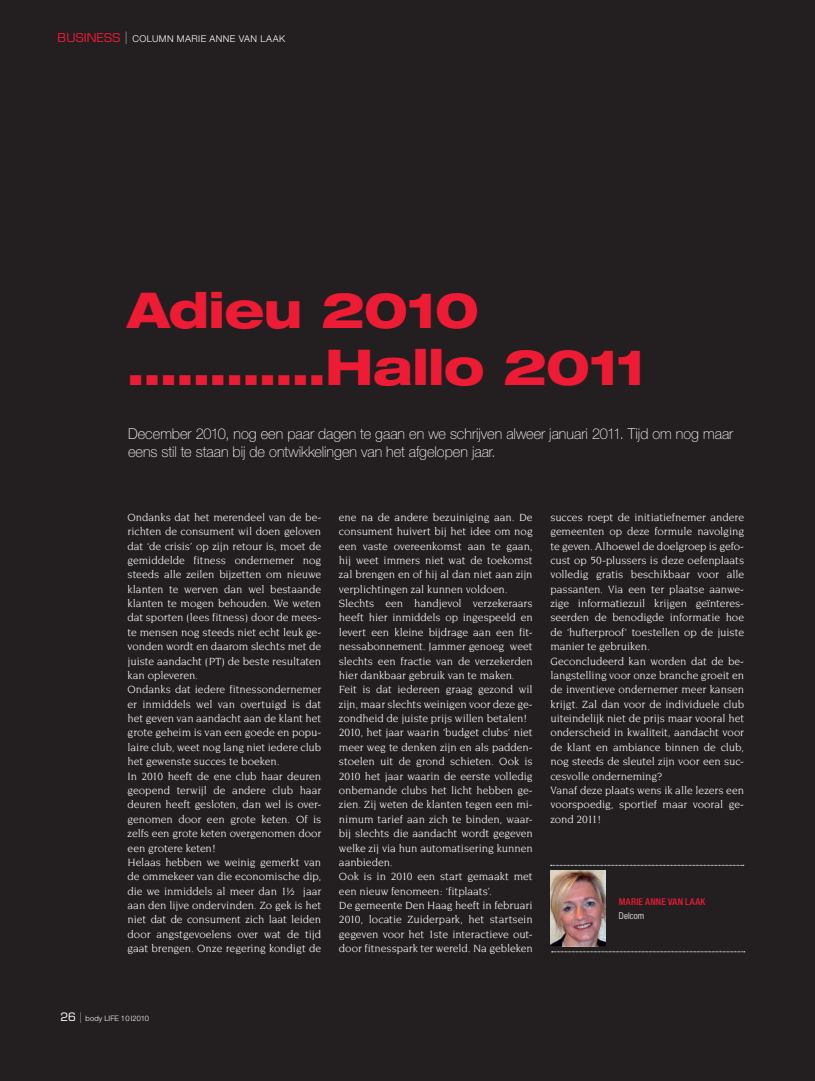
<style>
.page{position:relative;width:815px;height:1081px;background:#231f20}
.page>*{position:absolute;margin:0;border:0;box-sizing:border-box;transform-origin:0 0}
.t1{font:800 expanded 49.38px/56.2px "Helvetica Neue";letter-spacing:-.015em;color:#ed1b34}
.t2{font:100 15px/18px "Helvetica Neue";color:#fff}
.t3{font:11.25px/14.4px "Novarese";letter-spacing:-.005em;color:#fff}
.t4{font:300 9.38px "Helvetica Neue";letter-spacing:.05em;color:#fff}
.t5{font:500 condensed 9.38px "Helvetica Neue";letter-spacing:.03em;color:#ed1b34}
.t6{font:300 condensed 9.38px "Helvetica Neue";letter-spacing:.005em;color:#fff}
.t7{font:300 7.5px "Helvetica Neue";letter-spacing:.025em;color:#fff}
.s1{font-family:"Eurostile";font-weight:400;font-size:11.88px;color:#ed1b34}
.s2{font-weight:200;font-size:17.5px}
.s3{font-family:"Eurostile";font-weight:400;font-size:11.25px}
.s4{font-weight:200;font-size:15px}
</style>
<div class="page">
<img style="left:550px;top:870px;width:56px;height:76px">
<svg style="left:551px;top:865px;width:193px;height:1px"></svg>
<svg style="left:552px;top:951px;width:193px;height:1px"></svg>
<p class="t4" style="left:58px;top:35px;width:229px"><span class="s1">BUSINESS</span> <span class="s2">I</span> COLUMN MARIE ANNE VAN LAAK</p>
<h1 class="t1" style="left:128px;top:287px;width:520px">Adieu 2010 …………Hallo 2011</h1>
<h2 class="t2" style="left:128px;top:426px;width:607px">December 2010, nog een paar dagen te gaan en we schrijven alweer januari 2011. Tijd om nog maar eens stil te staan bij de ontwikkelingen van het afgelopen jaar.</h2>
<p class="t3" style="left:128px;top:510px;width:195px">Ondanks dat het merendeel van de be&shy;richten de consument wil doen geloven dat ‘de crisis’ op zijn retour is, moet de gemiddelde fitness ondernemer nog steeds alle zeilen bijzetten om nieuwe klanten te werven dan wel bestaande klanten te mogen behouden. We weten dat sporten (lees fitness) door de mees&shy;te mensen nog steeds niet echt leuk ge&shy;vonden wordt en daarom slechts met de juiste aandacht (PT) de beste resultaten kan opleveren.<br>Ondanks dat iedere fitnessondernemer er inmiddels wel van overtuigd is dat het geven van aandacht aan de klant het grote geheim is van een goede en popu&shy;laire club, weet nog lang niet iedere club het gewenste succes te boeken.<br>In 2010 heeft de ene club haar deuren geopend terwijl de andere club haar deuren heeft gesloten, dan wel is over&shy;genomen door een grote keten. Of is zelfs een grote keten overgenomen door een grotere keten!<br>Helaas hebben we weinig gemerkt van de ommekeer van die economische dip, die we inmiddels al meer dan 1½ jaar aan den lijve ondervinden. Zo gek is het niet dat de consument zich laat leiden door angstgevoelens over wat de tijd gaat brengen. Onze regering kondigt de</p>
<p class="t3" style="left:339px;top:510px;width:195px">ene na de andere bezuiniging aan. De consument huivert bij het idee om nog een vaste overeenkomst aan te gaan, hij weet immers niet wat de toekomst zal brengen en of hij al dan niet aan zijn verplichtingen zal kunnen voldoen.<br>Slechts een handjevol verzekeraars heeft hier inmiddels op ingespeeld en levert een kleine bijdrage aan een fit&shy;nessabonnement. Jammer genoeg weet slechts een fractie van de verzekerden hier dankbaar gebruik van te maken.<br>Feit is dat iedereen graag gezond wil zijn, maar slechts weinigen voor deze ge&shy;zondheid de juiste prijs willen betalen!<br>2010, het jaar waarin ‘budget clubs’ niet meer weg te denken zijn en als padden&shy;stoelen uit de grond schieten. Ook is 2010 het jaar waarin de eerste volledig onbemande clubs het licht hebben ge&shy;zien. Zij weten de klanten tegen een mi&shy;nimum tarief aan zich te binden, waar&shy;bij slechts die aandacht wordt gegeven welke zij via hun automatisering kunnen aanbieden.<br>Ook is in 2010 een start gemaakt met een nieuw fenomeen: ‘fitplaats’.<br>De gemeente Den Haag heeft in februari 2010, locatie Zuiderpark, het startsein gegeven voor het 1ste interactieve out&shy;door fitnesspark ter wereld. Na gebleken</p>
<p class="t3" style="left:550px;top:510px;width:195px">succes roept de initiatiefnemer andere gemeenten op deze formule navolging te geven. Alhoewel de doelgroep is gefo&shy;cust op 50-plussers is deze oefenplaats volledig gratis beschikbaar voor alle passanten. Via een ter plaatse aanwe&shy;zige informatiezuil krijgen geïnteres&shy;seerden de benodigde informatie hoe de ‘hufterproof’ toestellen op de juiste manier te gebruiken.<br>Geconcludeerd kan worden dat de be&shy;langstelling voor onze branche groeit en de inventieve ondernemer meer kansen krijgt. Zal dan voor de individuele club uiteindelijk niet de prijs maar vooral het onderscheid in kwaliteit, aandacht voor de klant en ambiance binnen de club, nog steeds de sleutel zijn voor een suc&shy;cesvolle onderneming?<br>Vanaf deze plaats wens ik alle lezers een voorspoedig, sportief maar vooral ge&shy;zond 2011!</p>
<p class="t5" style="left:619px;top:898px;width:88px">MARIE ANNE VAN LAAK</p>
<p class="t6" style="left:619px;top:912px;width:27px">Delcom</p>
<p class="t7" style="left:60px;top:1016px;width:90px"><span class="s3">26</span> <span class="s4">I</span> body LIFE 10I2010</p>
</div>
